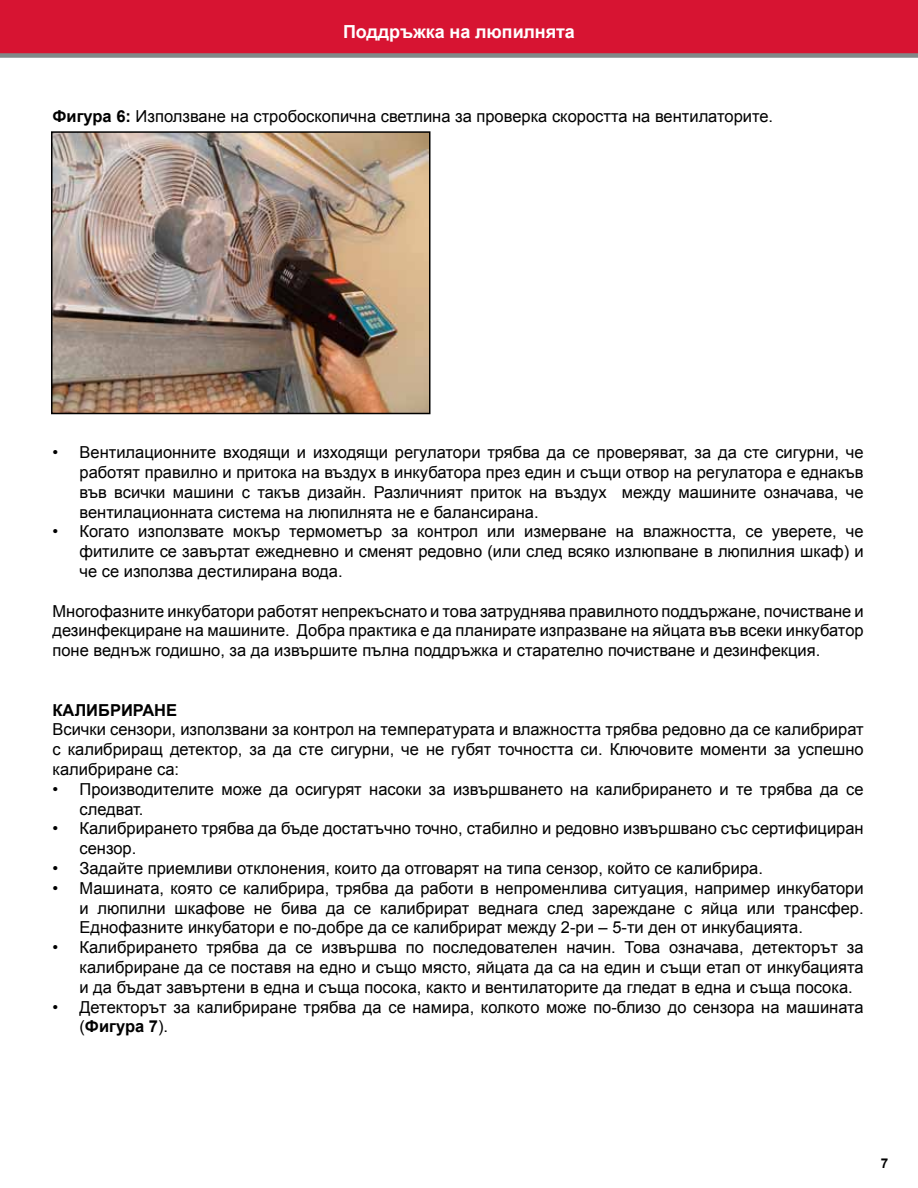
<style>
.page{position:relative;width:918px;height:1188px;background:#fff}
.page>*{position:absolute;margin:0;border:0;box-sizing:border-box;transform-origin:0 0}
.t1{font:700 18px "Arial";letter-spacing:-.005em;color:#fff}
.t2{font:16.5px/19.8px "Arial";color:#000;text-align:justify}
.t3{font:700 16.5px "Arial";color:#000}
.t4{font:700 13.5px "Arial";color:#000}
.s1{font-weight:700}
</style>
<div class="page">
<svg style="left:0;top:0;width:918px;height:58px;background:#d01d39"></svg>
<img style="left:54px;top:134px;width:373px;height:277px">
<div style="left:51px;top:131px;width:379px;height:283px;border:2px solid #000"></div>
<p class="t1" style="left:343px;top:19px;width:233px">Поддръжка на люпилнята</p>
<p class="t2" style="left:52px;top:106px;width:722px"><span class="s1">Фигура 6:</span> Използване на стробоскопична светлина за проверка скоростта на вентилаторите.</p>
<p class="t2" style="left:79px;top:443px;width:786px;text-indent:-27px">• Вентилационните входящи и изходящи регулатори трябва да се проверяват, за да сте сигурни, че работят правилно и притока на въздух в инкубатора през един и същи отвор на регулатора е еднакъв във всички машини с такъв дизайн. Различният приток на въздух между машините означава, че вентилационната система на люпилнята не е балансирана.</p>
<p class="t2" style="left:79px;top:522px;width:786px;text-indent:-27px">• Когато използвате мокър термометър за контрол или измерване на влажността, се уверете, че фитилите се завъртат ежедневно и сменят редовно (или след всяко излюпване в люпилния шкаф) и че се използва дестилирана вода.</p>
<p class="t2" style="left:52px;top:601px;width:813px">Многофазните инкубатори работят непрекъснато и това затруднява правилното поддържане, почистване и дезинфекциране на машините. Добра практика е да планирате изпразване на яйцата във всеки инкубатор поне веднъж годишно, за да извършите пълна поддръжка и старателно почистване и дезинфекция.</p>
<p class="t3" style="left:52px;top:699px;width:126px">Калибриране</p>
<p class="t2" style="left:52px;top:720px;width:813px">Всички сензори, използвани за контрол на температурата и влажността трябва редовно да се калибрират с калибриращ детектор, за да сте сигурни, че не губят точността си. Ключовите моменти за успешно калибриране са:</p>
<p class="t2" style="left:79px;top:779px;width:786px;text-indent:-27px">• Производителите може да осигурят насоки за извършването на калибрирането и те трябва да се следват.</p>
<p class="t2" style="left:79px;top:819px;width:786px;text-indent:-27px">• Калибрирането трябва да бъде достатъчно точно, стабилно и редовно извършвано със сертифициран сензор.</p>
<p class="t2" style="left:52px;top:858px;width:712px">• Задайте приемливи отклонения, които да отговарят на типа сензор, който се калибрира.</p>
<p class="t2" style="left:79px;top:878px;width:786px;text-indent:-27px">• Машината, която се калибрира, трябва да работи в непроменлива ситуация, например инкубатори и люпилни шкафове не бива да се калибрират веднага след зареждане с яйца или трансфер.<br>Еднофазните инкубатори е по-добре да се калибрират между 2-ри – 5-ти ден от инкубацията.</p>
<p class="t2" style="left:79px;top:938px;width:786px;text-indent:-27px">• Калибрирането трябва да се извършва по последователен начин. Това означава, детекторът за калибриране да се поставя на едно и също място, яйцата да са на един и същи етап от инкубацията и да бъдат завъртени в една и съща посока, както и вентилаторите да гледат в една и съща посока.</p>
<p class="t2" style="left:79px;top:997px;width:786px;text-indent:-27px">• Детекторът за калибриране трябва да се намира, колкото може по-близо до сензора на машината (<span class="s1">Фигура 7</span>).</p>
<p class="t4" style="left:881px;top:1154px;width:9px">7</p>
</div>
